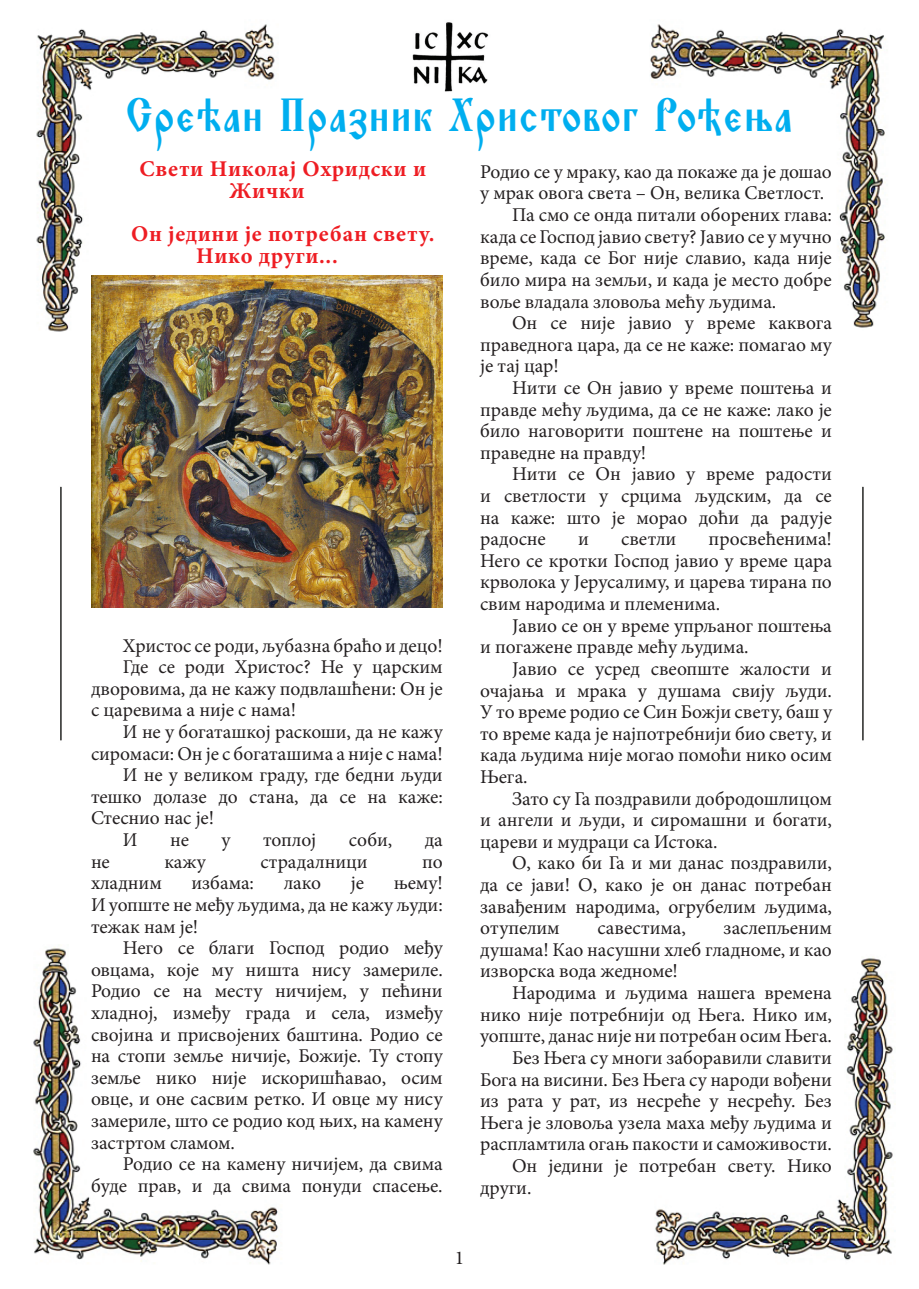
<style>
.page{position:relative;width:919px;height:1289px;background:#fff}
.page>*{position:absolute;margin:0;border:0;box-sizing:border-box;transform-origin:0 0}
.t1{font:49.5px "PRAVOSLAV";color:#00aeef}
.t2{font:700 22.5px/21.6px "Minion Pro";letter-spacing:.03em;color:#ee1d23}
.t3{font:19.5px/21.6px "Minion Pro";letter-spacing:-.005em;color:#231f20;text-align:justify}
</style>
<div class="page">
<img style="left:36px;top:24px;width:239px;height:308px">
<img style="left:650px;top:24px;width:236px;height:304px">
<img style="left:412px;top:22px;width:77px;height:70px">
<img style="left:33px;top:947px;width:245px;height:318px">
<img style="left:655px;top:958px;width:241px;height:307px">
<img style="left:60px;top:486px;width:2px;height:255px">
<img style="left:862px;top:486px;width:2px;height:255px">
<img style="left:91px;top:275px;width:352px;height:333px">
<p class="t1" style="left:125px;top:85px;width:669px">Срећан Празник Христовог Рођења</p>
<p class="t2" style="left:229px;top:158px;width:199px;text-indent:-89px">Свети Николај Охридски и<br>Жички</p>
<p class="t2" style="left:196px;top:223px;width:240px;text-indent:-65px">Он једини је потребан свету.<br>Нико други...</p>
<p class="t3" style="left:123px;top:634px;width:321px">Христос се роди, љубазна браћо и децо!</p>
<p class="t3" style="left:91px;top:656px;width:353px;text-indent:32px">Где се роди Христос? Не у царским дворовима, да не кажу подвлашћени: Он је с царевима а није с нама!</p>
<p class="t3" style="left:91px;top:721px;width:353px;text-align:right">И не у богаташкој раскоши, да не кажу сиромаси: Он је с богаташима а није с нама!</p>
<p class="t3" style="left:91px;top:764px;width:353px;text-indent:32px">И не у великом граду, где бедни људи тешко долазе до стана, да се на каже:<br>Стеснио нас је!</p>
<p class="t3" style="left:123px;top:829px;width:16px">И</p>
<p class="t3" style="left:170px;top:829px;width:20px">не</p>
<p class="t3" style="left:222px;top:829px;width:10px">у</p>
<p class="t3" style="left:263px;top:829px;width:55px">топлој</p>
<p class="t3" style="left:349px;top:829px;width:45px">соби,</p>
<p class="t3" style="left:425px;top:829px;width:20px">да</p>
<p class="t3" style="left:91px;top:850px;width:20px">не</p>
<p class="t3" style="left:164px;top:850px;width:43px">кажу</p>
<p class="t3" style="left:260px;top:850px;width:109px">страдалници</p>
<p class="t3" style="left:422px;top:850px;width:22px">по</p>
<p class="t3" style="left:91px;top:872px;width:72px">хладним</p>
<p class="t3" style="left:191px;top:872px;width:64px">избама:</p>
<p class="t3" style="left:284px;top:872px;width:39px">лако</p>
<p class="t3" style="left:351px;top:872px;width:15px">је</p>
<p class="t3" style="left:91px;top:872px;width:353px;text-indent:303px">њему!<br>И уопште не међу људима, да не кажу људи: тежак нам је!</p>
<p class="t3" style="left:91px;top:937px;width:353px;text-indent:32px">Него се благи Господ родио међу овцама, које му ништа нису замериле.<br>Родио се на месту ничијем, у пећини хладној, између града и села, између својина и присвојених баштина. Родио се на стопи земље ничије, Божије. Ту стопу земље нико није искоришћавао, осим овце, и оне сасвим ретко. И овце му нису замериле, што се родио код њих, на камену застртом сламом.</p>
<p class="t3" style="left:91px;top:1153px;width:353px;text-align:right">Родио се на камену ничијем, да свима буде прав, и да свима понуди спасење.</p>
<p class="t3" style="left:480px;top:161px;width:353px">Родио се у мраку, као да покаже да је дошао у мрак овога света – Он, велика Светлост.</p>
<p class="t3" style="left:480px;top:204px;width:353px;text-indent:32px">Па смо се онда питали оборених глава: када се Господ јавио свету? Јавио се у мучно време, када се Бог није славио, када није било мира на земљи, и када је место добре воље владала зловоља мећу људима.</p>
<p class="t3" style="left:480px;top:312px;width:353px;text-indent:32px">Он се није јавио у време каквога праведнога цара, да се не каже: помагао му је тај цар!</p>
<p class="t3" style="left:480px;top:377px;width:353px;text-indent:32px">Нити се Он јавио у време поштења и правде мећу људима, да се не каже: лако је било наговорити поштене на поштење и праведне на правду!</p>
<p class="t3" style="left:480px;top:463px;width:353px;text-indent:32px">Нити се Он јавио у време радости и светлости у срцима људским, да се на каже: што је морао доћи да радује радосне</p>
<p class="t3" style="left:480px;top:528px;width:353px;text-indent:228px">просвећенима!<br>Него се кротки Господ јавио у време цара крволока у Јерусалиму, и царева тирана по свим народима и племенима.</p>
<p class="t3" style="left:480px;top:614px;width:353px;text-indent:32px">Јавио се он у време упрљаног поштења и погажене правде мећу људима.</p>
<p class="t3" style="left:480px;top:658px;width:353px;text-indent:32px">Јавио се усред свеопште жалости и очајања и мрака у душама свију људи.<br>У то време родио се Син Божји свету, баш у то време када је најпотребнији био свету, и када људима није могао помоћи нико осим Њега.</p>
<p class="t3" style="left:480px;top:787px;width:353px;text-indent:32px">Зато су Га поздравили добродошлицом и ангели и људи, и сиромашни и богати, цареви и мудраци са Истока.</p>
<p class="t3" style="left:480px;top:852px;width:353px;text-indent:32px">О, како би Га и ми данас поздравили, да се јави! О, како је он данас потребан завађеним народима, огрубелим људима, отупелим</p>
<p class="t3" style="left:578px;top:528px;width:12px">и</p>
<p class="t3" style="left:621px;top:528px;width:57px">светли</p>
<p class="t3" style="left:480px;top:917px;width:353px;text-indent:243px">заслепљеним душама! Као насушни хлеб гладноме, и као изворска вода жедноме!</p>
<p class="t3" style="left:480px;top:982px;width:353px;text-indent:32px">Народима и људима нашега времена нико није потребнији од Њега. Нико им, уопште, данас није ни потребан осим Њега.</p>
<p class="t3" style="left:480px;top:1046px;width:353px;text-indent:32px">Без Њега су многи заборавили славити Бога на висини. Без Њега су народи вођени из рата у рат, из несреће у несрећу. Без Њега је зловоља узела маха међу људима и распламтила огањ пакости и саможивости.</p>
<p class="t3" style="left:480px;top:1154px;width:353px;text-indent:32px">Он једини је потребан свету. Нико други.</p>
<p class="t3" style="left:597px;top:917px;width:90px">савестима,</p>
<p class="t3" style="left:454px;top:1247px;width:11px">1</p>
</div>
